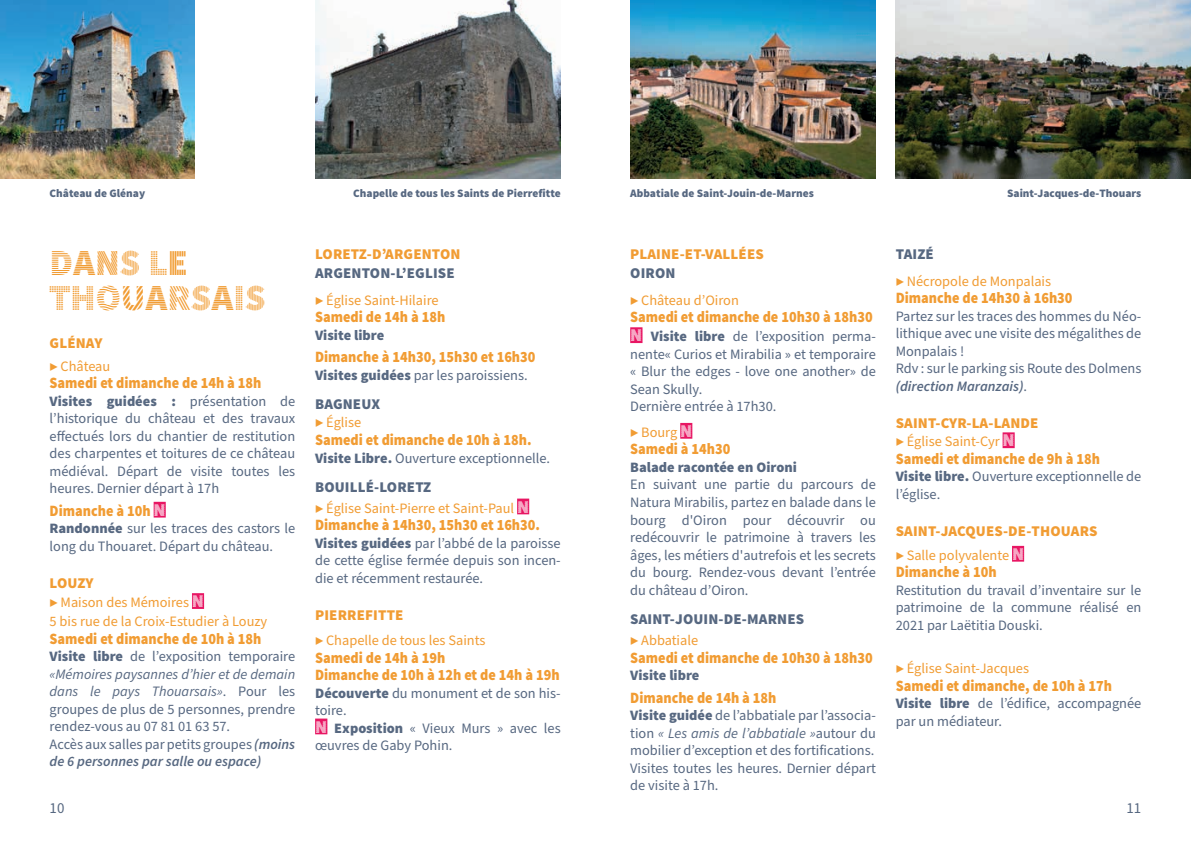
<style>
.page{position:relative;width:1191px;height:844px;background:#fff}
.page>*{position:absolute;margin:0;border:0;box-sizing:border-box;transform-origin:0 0}
.t1{font:36.75px/35px "Source Sans Pro DISPLAY";color:#f19c33}
.t2{font:900 15.75px/17.5px "Source Sans Pro";color:#f19c33;scale:.9 1}
.t3{font:900 14.88px "Source Sans Pro";letter-spacing:.01em;color:#f19c33}
.t4{font:900 14.88px "Source Sans Pro";letter-spacing:.01em;color:#576881}
.t5{font:14.88px "Source Sans Pro";color:#576881}
.t6{font:14.35px/17.5px "Source Sans Pro";color:#576881}
.t7{font:14.35px/18.9px "Source Sans Pro";color:#f19c33}
.t8{font:900 14.35px "Source Sans Pro";color:#576881}
.t9{font:900 11.38px "Source Sans Pro";color:#576881}
.s1{font-weight:600}
.s2{font-weight:900}
.s3{font-family:"Source Sans Pro DISPLAY";font-weight:400;font-size:18.03px;color:#fff}
.s4{font-family:"Source Sans Pro DISPLAY";font-size:18.03px;color:#fff}
.s5{font-style:italic}
.s6{font-weight:600;font-style:italic}
</style>
<div class="page">
<div style="left:154px;top:501px;width:12px;height:16px;background:#e81663"></div>
<div style="left:192px;top:593px;width:12px;height:15px;background:#e81663"></div>
<div style="left:630px;top:327px;width:12px;height:16px;background:#e81663"></div>
<div style="left:680px;top:423px;width:12px;height:15px;background:#e81663"></div>
<div style="left:517px;top:498px;width:12px;height:16px;background:#e81663"></div>
<div style="left:315px;top:718px;width:12px;height:16px;background:#e81663"></div>
<div style="left:1002px;top:432px;width:12px;height:16px;background:#e81663"></div>
<div style="left:1012px;top:545px;width:12px;height:16px;background:#e81663"></div>
<img style="left:0;top:0;width:195px;height:179px">
<img style="left:315px;top:0;width:246px;height:179px">
<img style="left:630px;top:0;width:246px;height:179px">
<img style="left:895px;top:0;width:296px;height:179px">
<p class="t9" style="left:50px;top:186px;width:97px">Château de Glénay</p>
<p class="t9" style="left:353px;top:186px;width:209px">Chapelle de tous les Saints de Pierrefitte</p>
<p class="t9" style="left:630px;top:186px;width:185px">Abbatiale de Saint-Jouin-de-Marnes</p>
<p class="t9" style="left:1007px;top:186px;width:136px">Saint-Jacques-de-Thouars</p>
<h1 class="t1" style="left:50px;top:246px;width:218px">DANS LE<br>THOUARSAIS</h1>
<p class="t3" style="left:50px;top:333px;width:54px">GLÉNAY</p>
<p class="t7" style="left:50px;top:357px;width:62px"><span class="s1">▶</span> Château</p>
<p class="t2" style="left:50px;top:375px;width:237px">Samedi et dimanche de 14h à 18h</p>
<p class="t6" style="left:50px;top:392px;width:247px;text-align:justify"><span class="s2">Visites guidées :</span> présentation de l’historique du château et des travaux effectués lors du chantier de restitution des charpentes et toitures de ce château médiéval. Départ de visite toutes les heures. Dernier départ à 17h</p>
<p class="t2" style="left:50px;top:502px;width:130px">Dimanche à 10h <span class="s3">N</span></p>
<p class="t6" style="left:50px;top:520px;width:247px"><span class="s2">Randonnée</span> sur les traces des castors le long du Thouaret. Départ du château.</p>
<p class="t3" style="left:50px;top:573px;width:46px">LOUZY</p>
<p class="t7" style="left:50px;top:593px;width:219px"><span class="s1">▶</span> Maison des Mémoires <span class="s4">N<br></span>5 bis rue de la Croix-Estudier à Louzy</p>
<p class="t2" style="left:50px;top:630px;width:237px">Samedi et dimanche de 10h à 18h</p>
<p class="t6" style="left:50px;top:648px;width:247px"><span class="s2">Visite libre</span> de l’exposition temporaire <span class="s5">«Mémoires paysannes d’hier et de demain dans le pays Thouarsais»</span>. Pour les groupes de plus de 5 personnes, prendre rendez-vous au 07 81 01 63 57.<br>Accès aux salles par petits groupes <span class="s6">(moins de 6 personnes par salle ou espace)</span></p>
<p class="t3" style="left:315px;top:244px;width:147px">LORETZ-D’ARGENTON</p>
<p class="t4" style="left:315px;top:263px;width:141px">ARGENTON-L’EGLISE</p>
<p class="t7" style="left:315px;top:291px;width:125px"><span class="s1">▶</span> Église Saint-Hilaire</p>
<p class="t2" style="left:315px;top:308px;width:146px">Samedi de 14h à 18h</p>
<p class="t8" style="left:315px;top:325px;width:71px">Visite libre</p>
<p class="t2" style="left:315px;top:348px;width:246px">Dimanche à 14h30, 15h30 et 16h30</p>
<p class="t6" style="left:315px;top:366px;width:214px"><span class="s2">Visites guidées</span> par les paroissiens.</p>
<p class="t4" style="left:315px;top:394px;width:67px">BAGNEUX</p>
<p class="t7" style="left:315px;top:413px;width:48px"><span class="s1">▶</span> Église</p>
<p class="t2" style="left:315px;top:431px;width:242px">Samedi et dimanche de 10h à 18h.</p>
<p class="t6" style="left:315px;top:449px;width:236px"><span class="s2">Visite Libre.</span> Ouverture exceptionnelle.</p>
<p class="t4" style="left:315px;top:477px;width:118px">BOUILLÉ-LORETZ</p>
<p class="t7" style="left:315px;top:498px;width:216px"><span class="s1">▶</span> Église Saint-Pierre et Saint-Paul <span class="s4">N</span></p>
<p class="t2" style="left:315px;top:516px;width:251px">Dimanche à 14h30, 15h30 et 16h30.</p>
<p class="t6" style="left:315px;top:534px;width:247px;text-align:justify"><span class="s2">Visites guidées</span> par l’abbé de la paroisse de cette église fermée depuis son incen&shy;die et récemment restaurée.</p>
<p class="t3" style="left:315px;top:605px;width:90px">PIERREFITTE</p>
<p class="t7" style="left:315px;top:631px;width:172px"><span class="s1">▶</span> Chapelle de tous les Saints</p>
<p class="t2" style="left:315px;top:649px;width:273px">Samedi de 14h à 19h<br>Dimanche de 10h à 12h et de 14h à 19h</p>
<p class="t6" style="left:315px;top:684px;width:247px"><span class="s2">Découverte</span> du monument et de son his&shy;toire.<br><span class="s4">N</span> <span class="s2">Exposition</span> « Vieux Murs » avec les œuvres de Gaby Pohin.</p>
<p class="t3" style="left:630px;top:244px;width:135px">PLAINE-ET-VALLÉES</p>
<p class="t4" style="left:630px;top:263px;width:47px">OIRON</p>
<p class="t7" style="left:630px;top:291px;width:110px"><span class="s1">▶</span> Château d’Oiron</p>
<p class="t2" style="left:630px;top:308px;width:271px">Samedi et dimanche de 10h30 à 18h30</p>
<p class="t6" style="left:630px;top:328px;width:247px"><span class="s4">N</span> <span class="s2">Visite libre</span> de l’exposition perma&shy;nente« Curios et Mirabilia » et temporaire « Blur the edges - love one another» de<br>Sean Skully.<br>Dernière entrée à 17h30.</p>
<p class="t7" style="left:630px;top:423px;width:64px"><span class="s1">▶</span> Bourg <span class="s4">N</span></p>
<p class="t2" style="left:630px;top:441px;width:113px">Samedi à 14h30</p>
<p class="t8" style="left:630px;top:457px;width:168px">Balade racontée en Oironi</p>
<p class="t6" style="left:630px;top:476px;width:247px;text-align:justify">En suivant une partie du parcours de Natura Mirabilis, partez en balade dans le bourg d'Oiron pour découvrir ou redécouvrir le patrimoine à travers les âges, les métiers d'autrefois et les secrets du bourg. Rendez-vous devant l’entrée du château d’Oiron.</p>
<p class="t4" style="left:630px;top:609px;width:175px">SAINT-JOUIN-DE-MARNES</p>
<p class="t7" style="left:630px;top:631px;width:69px"><span class="s1">▶</span> Abbatiale</p>
<p class="t2" style="left:630px;top:649px;width:271px">Samedi et dimanche de 10h30 à 18h30</p>
<p class="t8" style="left:630px;top:665px;width:71px">Visite libre</p>
<p class="t2" style="left:630px;top:689px;width:164px">Dimanche de 14h à 18h</p>
<p class="t6" style="left:630px;top:706px;width:247px;text-align:justify"><span class="s2">Visite guidée</span> de l’abbatiale par l’associa&shy;tion <span class="s5">« Les amis de l’abbatiale »</span>autour du mobilier d’exception et des fortifications.<br>Visites toutes les heures. Dernier départ de visite à 17h.</p>
<p class="t4" style="left:895px;top:244px;width:40px">TAIZÉ</p>
<p class="t7" style="left:895px;top:272px;width:157px"><span class="s1">▶</span> Nécropole de Monpalais</p>
<p class="t2" style="left:895px;top:290px;width:198px">Dimanche de 14h30 à 16h30</p>
<p class="t6" style="left:895px;top:307px;width:247px">Partez sur les traces des hommes du Néo&shy;lithique avec une visite des mégalithes de<br>Monpalais !<br>Rdv : sur le parking sis Route des Dolmens <span class="s6">(direction Maranzais)</span>.</p>
<p class="t3" style="left:895px;top:413px;width:144px">SAINT-CYR-LA-LANDE</p>
<p class="t7" style="left:895px;top:432px;width:120px"><span class="s1">▶</span> Église Saint-Cyr <span class="s4">N</span></p>
<p class="t2" style="left:895px;top:450px;width:228px">Samedi et dimanche de 9h à 18h</p>
<p class="t6" style="left:895px;top:468px;width:247px"><span class="s2">Visite libre.</span> Ouverture exceptionnelle de l’église.</p>
<p class="t3" style="left:895px;top:521px;width:203px">SAINT-JACQUES-DE-THOUARS</p>
<p class="t7" style="left:895px;top:546px;width:130px"><span class="s1">▶</span> Salle polyvalente <span class="s4">N</span></p>
<p class="t2" style="left:895px;top:564px;width:114px">Dimanche à 10h</p>
<p class="t6" style="left:895px;top:581px;width:247px;text-align:justify">Restitution du travail d’inventaire sur le patrimoine de la commune réalisé en 2021 par Laëtitia Douski.</p>
<p class="t7" style="left:895px;top:659px;width:135px"><span class="s1">▶</span> Église Saint-Jacques</p>
<p class="t2" style="left:895px;top:677px;width:242px">Samedi et dimanche, de 10h à 17h</p>
<p class="t6" style="left:895px;top:695px;width:247px"><span class="s2">Visite libre</span> de l’édifice, accompagnée par un médiateur.</p>
<p class="t5" style="left:50px;top:797px;width:16px">10</p>
<p class="t5" style="left:1126px;top:797px;width:16px">11</p>
</div>
